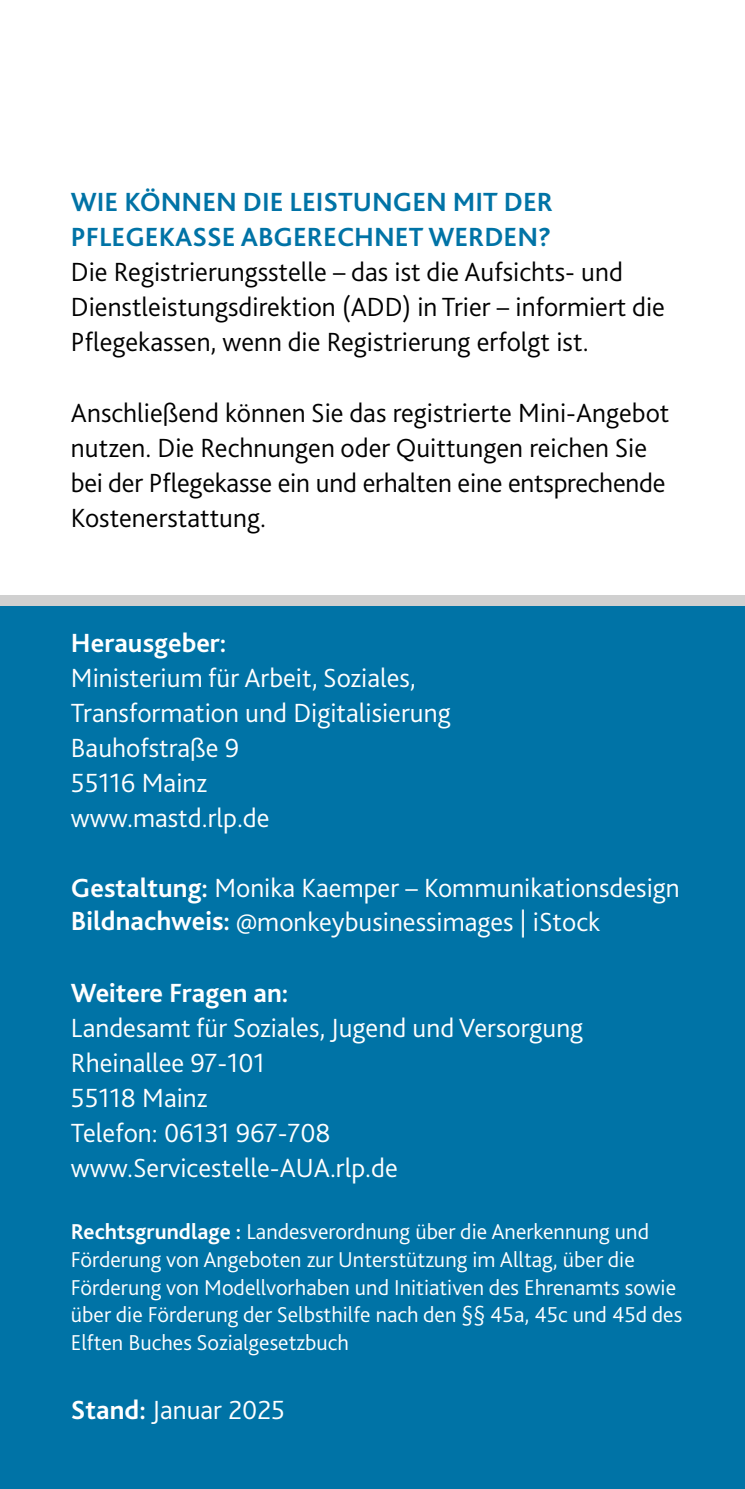
<style>
.page{position:relative;width:745px;height:1489px;background:#fff}
.page>*{position:absolute;margin:0;border:0;box-sizing:border-box;transform-origin:0 0}
.Fließtext{font:300 27.5px/35px "Bliss 2";color:#fff}
.Fließtext-2{font:300 27.5px/35px "Bliss 2";color:#000}
.t1{font:700 27.5px/35px "Bliss 2";color:#0073a6}
.Fließtext-3{font:300 22.5px/27.5px "Bliss 2";color:#fff}
.s1{font-weight:700}
</style>
<div class="page">
<div style="left:0;top:606px;width:744px;height:882px;background:#0073a6"></div>
<div style="left:0;top:595px;width:744px;height:10px;background:#d0d0d0"></div>
<h1 class="t1" style="left:71px;top:185px;width:483px">WIE KÖNNEN DIE LEISTUNGEN MIT DER<br>PFLEGEKASSE ABGERECHNET WERDEN?</h1>
<p class="Fließtext-2" style="left:71px;top:255px;width:595px">Die Registrierungsstelle – das ist die Aufsichts- und<br>Dienstleistungsdirektion (ADD) in Trier – informiert die<br>Pflegekassen, wenn die Registrierung erfolgt ist.</p>
<p class="Fließtext-2" style="left:71px;top:395px;width:599px">Anschließend können Sie das registrierte Mini-Angebot nutzen. Die Rechnungen oder Quittungen reichen Sie bei der Pflegekasse ein und erhalten eine entsprechende Kostenerstattung.</p>
<p class="Fließtext" style="left:71px;top:625px;width:381px"><span class="s1">Herausgeber:<br></span>Ministerium für Arbeit, Soziales,<br>Transformation und Digitalisierung<br>Bauhofstraße 9<br>55116 Mainz<br>www.mastd.rlp.de</p>
<p class="Fließtext" style="left:71px;top:870px;width:610px;line-height:34.2px"><span class="s1">Gestaltung:</span> Monika Kaemper – Kommunikationsdesign<br><span class="s1">Bildnachweis:</span> @monkeybusinessimages | iStock</p>
<p class="Fließtext" style="left:71px;top:975px;width:513px"><span class="s1">Weitere Fragen an:<br></span>Landesamt für Soziales, Jugend und Versorgung<br>Rheinallee 97-101<br>55118 Mainz<br>Telefon: 06131 967-708 www.Servicestelle-AUA.rlp.de</p>
<p class="Fließtext-3" style="left:71px;top:1218px;width:612px"><span class="s1">Rechtsgrundlage :</span> Landesverordnung über die Anerkennung und Förderung von Angeboten zur Unterstützung im Alltag, über die Förderung von Modellvorhaben und Initiativen des Ehrenamts sowie über die Förderung der Selbsthilfe nach den §§ 45a, 45c und 45d des Elften Buches Sozialgesetzbuch</p>
<p class="Fließtext" style="left:71px;top:1392px;width:216px"><span class="s1">Stand:</span> Januar 2025</p>
</div>
